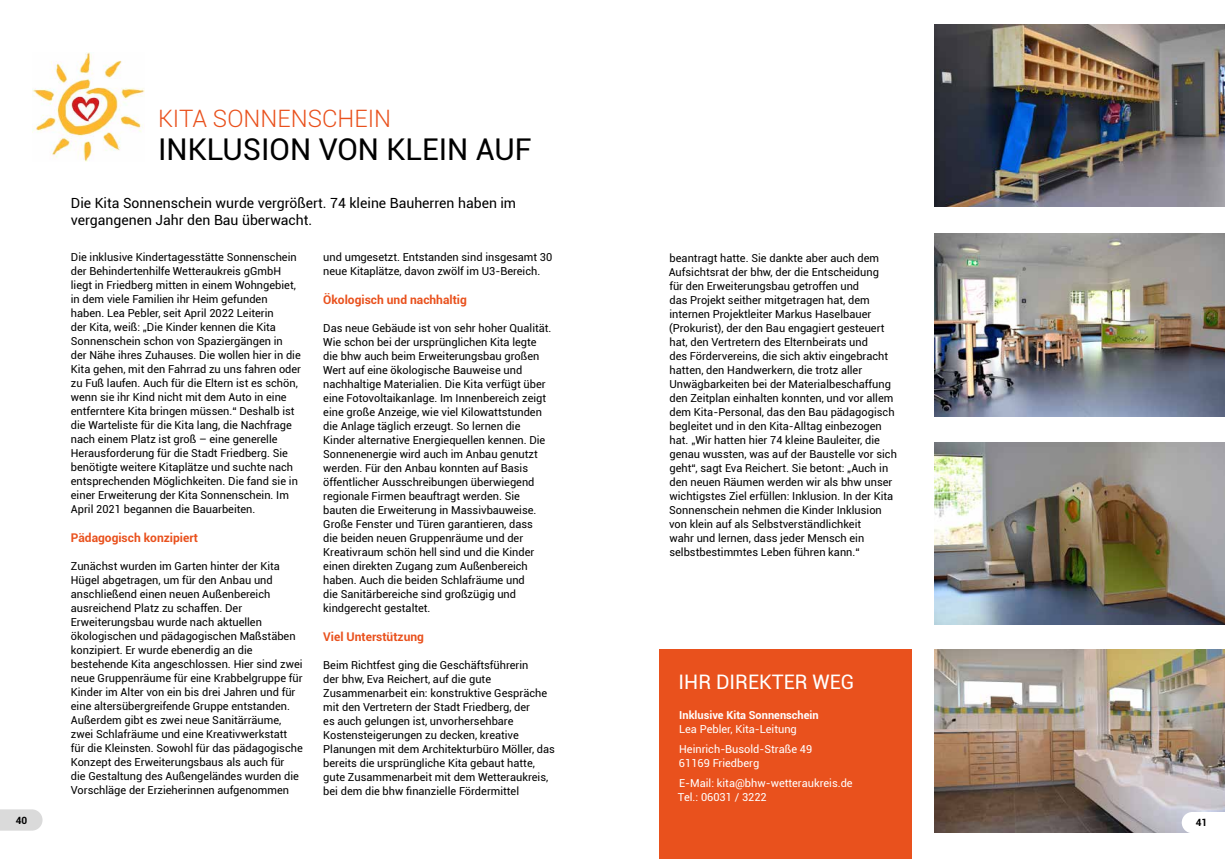
<style>
.page{position:relative;width:1225px;height:859px;background:#fff}
.page>*{position:absolute;margin:0;border:0;box-sizing:border-box;transform-origin:0 0}
.t1{font:30px "Roboto";color:#000}
.t2{font:300 24px "Roboto";color:#e9511d}
.t3{font:20px "Roboto";color:#fff}
.t4{font:14px/17px "Roboto";color:#000}
.t5{font:700 12px "Roboto";color:#e9511d}
.t6{font:11px/14px "Roboto";color:#000}
.t7{font:11px/20px "Roboto";color:#fff}
.t8{font:700 11px "Roboto";color:#fff}
.t9{font:700 10px "Roboto";color:#000}
</style>
<div class="page">
<svg style="left:0;top:809px;width:43px;height:22px"></svg>
<img style="left:32px;top:53px;width:113px;height:108px">
<div style="left:659px;top:649px;width:252px;height:210px;background:#e9511d"></div>
<img style="left:934px;top:234px;width:291px;height:183px">
<img style="left:934px;top:442px;width:291px;height:182px">
<img style="left:934px;top:649px;width:291px;height:183px">
<img style="left:934px;top:24px;width:291px;height:183px">
<svg style="left:1181px;top:810px;width:44px;height:23px"></svg>
<h2 class="t2" style="left:158px;top:102px;width:235px">KITA SONNENSCHEIN</h2>
<h1 class="t1" style="left:158px;top:129px;width:375px">INKLUSION VON KLEIN AUF</h1>
<p class="t4" style="left:71px;top:194px;width:447px">Die Kita Sonnenschein wurde vergrößert. 74 kleine Bauherren haben im vergangenen Jahr den Bau überwacht.</p>
<p class="t6" style="left:71px;top:250px;width:232px">Die inklusive Kindertagesstätte Sonnenschein der Behindertenhilfe Wetteraukreis gGmbH liegt in Friedberg mitten in einem Wohngebiet, in dem viele Familien ihr Heim gefunden haben. Lea Pebler, seit April 2022 Leiterin<br>der Kita, weiß: „Die Kinder kennen die Kita Sonnenschein schon von Spaziergängen in der Nähe ihres Zuhauses. Die wollen hier in die Kita gehen, mit den Fahrrad zu uns fahren oder zu Fuß laufen. Auch für die Eltern ist es schön, wenn sie ihr Kind nicht mit dem Auto in eine entferntere Kita bringen müssen.“ Deshalb ist die Warteliste für die Kita lang, die Nachfrage nach einem Platz ist groß – eine generelle Herausforderung für die Stadt Friedberg. Sie benötigte weitere Kitaplätze und suchte nach entsprechenden Möglichkeiten. Die fand sie in einer Erweiterung der Kita Sonnenschein. Im April 2021 begannen die Bauarbeiten.</p>
<p class="t5" style="left:71px;top:529px;width:128px">Pädagogisch konzipiert</p>
<p class="t6" style="left:71px;top:559px;width:233px">Zunächst wurden im Garten hinter der Kita Hügel abgetragen, um für den Anbau und anschließend einen neuen Außenbereich ausreichend Platz zu schaffen. Der Erweiterungsbau wurde nach aktuellen ökologischen und pädagogischen Maßstäben konzipiert. Er wurde ebenerdig an die bestehende Kita angeschlossen. Hier sind zwei neue Gruppenräume für eine Krabbelgruppe für Kinder im Alter von ein bis drei Jahren und für eine altersübergreifende Gruppe entstanden.<br>Außerdem gibt es zwei neue Sanitärräume, zwei Schlafräume und eine Kreativwerkstatt für die Kleinsten. Sowohl für das pädagogische Konzept des Erweiterungsbaus als auch für<br>die Gestaltung des Außengeländes wurden die Vorschläge der Erzieherinnen aufgenommen</p>
<p class="t6" style="left:323px;top:250px;width:231px">und umgesetzt. Entstanden sind insgesamt 30 neue Kitaplätze, davon zwölf im U3-Bereich.</p>
<p class="t5" style="left:323px;top:291px;width:145px">Ökologisch und nachhaltig</p>
<p class="t6" style="left:323px;top:321px;width:230px">Das neue Gebäude ist von sehr hoher Qualität.<br>Wie schon bei der ursprünglichen Kita legte die bhw auch beim Erweiterungsbau großen Wert auf eine ökologische Bauweise und nachhaltige Materialien. Die Kita verfügt über eine Fotovoltaikanlage. Im Innenbereich zeigt eine große Anzeige, wie viel Kilowattstunden die Anlage täglich erzeugt. So lernen die Kinder alternative Energiequellen kennen. Die Sonnenenergie wird auch im Anbau genutzt werden. Für den Anbau konnten auf Basis öffentlicher Ausschreibungen überwiegend regionale Firmen beauftragt werden. Sie bauten die Erweiterung in Massivbauweise.<br>Große Fenster und Türen garantieren, dass<br>die beiden neuen Gruppenräume und der Kreativraum schön hell sind und die Kinder einen direkten Zugang zum Außenbereich haben. Auch die beiden Schlafräume und<br>die Sanitärbereiche sind großzügig und kindgerecht gestaltet.</p>
<p class="t5" style="left:323px;top:628px;width:102px">Viel Unterstützung</p>
<p class="t6" style="left:323px;top:658px;width:233px">Beim Richtfest ging die Geschäftsführerin<br>der bhw, Eva Reichert, auf die gute Zusammenarbeit ein: konstruktive Gespräche mit den Vertretern der Stadt Friedberg, der<br>es auch gelungen ist, unvorhersehbare Kostensteigerungen zu decken, kreative Planungen mit dem Architekturbüro Möller, das bereits die ursprüngliche Kita gebaut hatte, gute Zusammenarbeit mit dem Wetteraukreis, bei dem die bhw finanzielle Fördermittel</p>
<p class="t6" style="left:669px;top:250px;width:230px">beantragt hatte. Sie dankte aber auch dem Aufsichtsrat der bhw, der die Entscheidung<br>für den Erweiterungsbau getroffen und<br>das Projekt seither mitgetragen hat, dem internen Projektleiter Markus Haselbauer (Prokurist), der den Bau engagiert gesteuert hat, den Vertretern des Elternbeirats und<br>des Fördervereins, die sich aktiv eingebracht hatten, den Handwerkern, die trotz aller Unwägbarkeiten bei der Materialbeschaffung den Zeitplan einhalten konnten, und vor allem dem Kita-Personal, das den Bau pädagogisch begleitet und in den Kita-Alltag einbezogen hat. „Wir hatten hier 74 kleine Bauleiter, die genau wussten, was auf der Baustelle vor sich geht“, sagt Eva Reichert. Sie betont: „Auch in den neuen Räumen werden wir als bhw unser wichtigstes Ziel erfüllen: Inklusion. In der Kita Sonnenschein nehmen die Kinder Inklusion von klein auf als Selbstverständlichkeit<br>wahr und lernen, dass jeder Mensch ein selbstbestimmtes Leben führen kann.“</p>
<h3 class="t3" style="left:678px;top:668px;width:177px">IHR DIREKTER WEG</h3>
<p class="t8" style="left:679px;top:708px;width:141px">Inklusive Kita Sonnenschein</p>
<p class="t7" style="left:679px;top:719px;width:135px">Lea Pebler, Kita-Leitung<br>Heinrich-Busold-Straße 49</p>
<p class="t7" style="left:679px;top:753px;width:175px">61169 Friedberg<br>E-Mail: kita@bhw-wetteraukreis.de</p>
<p class="t7" style="left:678px;top:787px;width:90px">Tel.: 06031 / 3222</p>
<p class="t9" style="left:16px;top:813px;width:13px">40</p>
<p class="t9" style="left:1195px;top:814px;width:13px">41</p>
<p class="t9" style="left:1195px;top:816px;width:13px">41</p>
</div>
